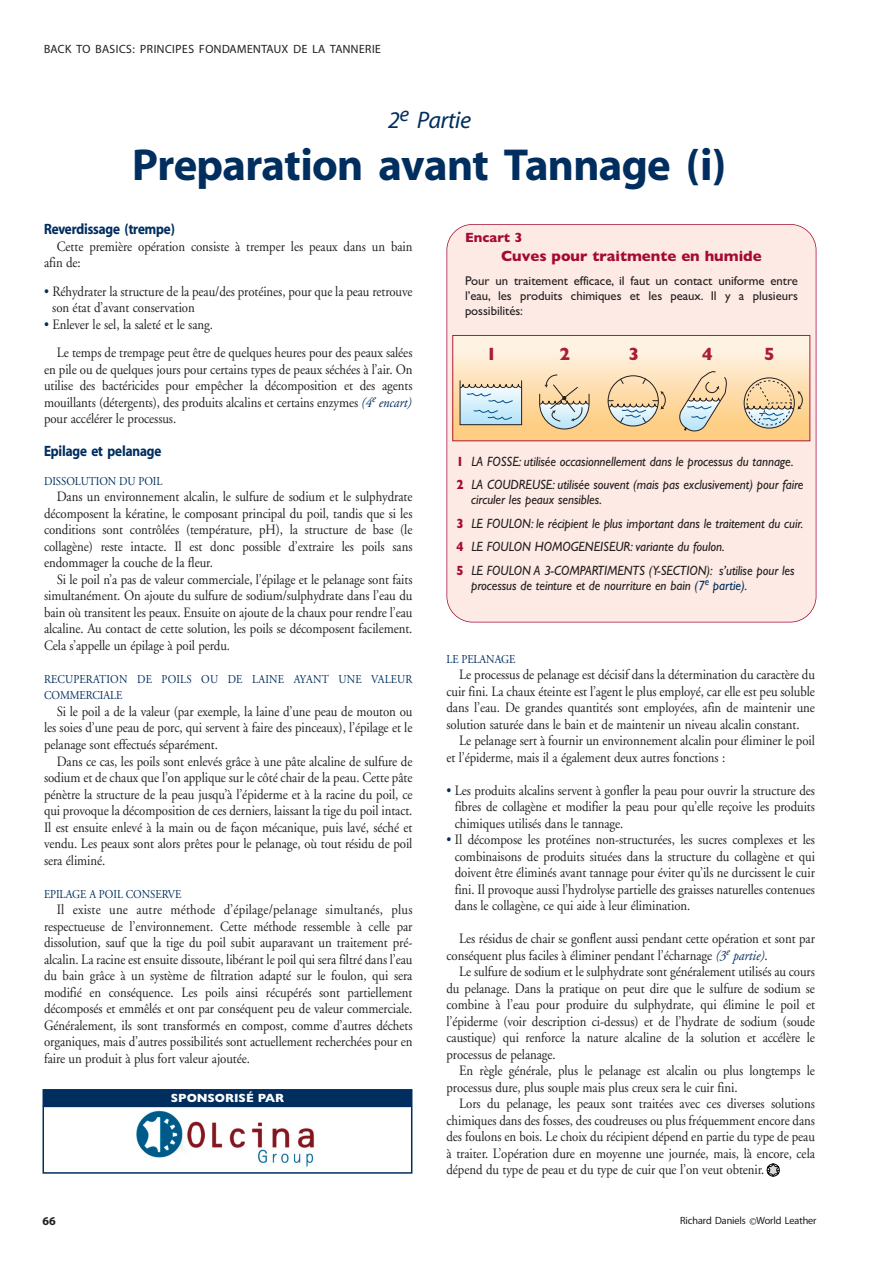
<style>
.page{position:relative;width:893px;height:1263px;background:#fff}
.page>*{position:absolute;margin:0;border:0;box-sizing:border-box;transform-origin:0 0}
.t1{font:700 45px "Redford";color:#002e5e}
.t2{font:italic 24px "Redford";color:#002e5e}
.t3{font:700 18px "Gill Sans";color:#a91e37}
.t4{font:700 15px "Redford";letter-spacing:-.005em;color:#002e5e;scale:.9 1}
.t5{font:700 15px "Gill Sans";color:#a30a34}
.t6{font:14.25px/16.5px "Adobe Garamond";letter-spacing:-.005em;color:#231f20;text-align:justify;scale:.9 1}
.t7{font:italic 13.5px/23.5px "Gill Sans";letter-spacing:-.005em;color:#231f20;scale:.95 1}
.t8{font:700 13.5px "Gill Sans";color:#a30a34}
.t9{font:12.75px/15px "Gill Sans";letter-spacing:-.005em;color:#231f20;text-align:justify}
.t10{font:12px/16.5px "Adobe Garamond";letter-spacing:.015em;color:#002e5e;scale:.9 1}
.t11{font:12px "Adobe Garamond";letter-spacing:-.005em;color:#002e5e;scale:.9 1}
.t12{font:12px "Redford";letter-spacing:.05em;color:#231f20}
.t13{font:700 12px "Gill Sans";color:#fff}
.t14{font:700 12px "Redford";color:#231f20}
.t15{font:10.5px "Redford";color:#231f20}
.s1{color:#002e5e}
.s2{font-style:italic;color:#002e5e}
.s3{font-weight:700;font-style:normal;color:#a30a34}
</style>
<div class="page">
<svg style="left:767px;top:1164px;width:13px;height:12px"></svg>
<div style="left:767px;top:1164px;width:12px;height:12px;border:1px solid #000;border-radius:50%"></div>
<div style="left:447px;top:225px;width:369px;height:397px;background:#fdeae4;border-radius:26px"></div>
<div style="left:446px;top:224px;width:370px;height:398px;border:2px solid #a30a34;border-radius:26px"></div>
<img style="left:136px;top:1110px;width:178px;height:57px">
<div style="left:43px;top:1106px;width:369px;height:68px;border:2px solid #002e5e"></div>
<div style="left:44px;top:1090px;width:367px;height:15px;background:#002e5e"></div>
<div style="left:43px;top:1089px;width:369px;height:17px;border:2px solid #002e5e"></div>
<div style="left:453px;top:335px;width:357px;height:106px;background:linear-gradient(to bottom,#fdf5ee,#fcc775)"></div>
<div style="left:452px;top:335px;width:358px;height:106px;border:1px solid #a91e37"></div>
<svg style="left:539px;top:374px;width:51px;height:56px;background:#dbcdb2"></svg>
<svg style="left:642px;top:378px;width:5px;height:7px"></svg>
<svg style="left:619px;top:378px;width:5px;height:7px"></svg>
<svg style="left:459px;top:384px;width:63px;height:41px;background:#bdd5df"></svg>
<svg style="left:744px;top:382px;width:59px;height:46px;background:#dac6a4"></svg>
<svg style="left:608px;top:391px;width:58px;height:35px;background:#d8c8aa"></svg>
<svg style="left:677px;top:369px;width:52px;height:65px;background:#e3d0af"></svg>
<p class="t12" style="left:44px;top:42px;width:338px">BACK TO BASICS: PRINCIPES FONDAMENTAUX DE LA TANNERIE</p>
<h2 class="t2" style="left:388px;top:106px;width:84px">2<sup>e</sup> Partie</h2>
<h1 class="t1" style="left:133px;top:138px;width:595px">Preparation avant Tannage (i)</h1>
<p class="t4" style="left:44px;top:220px;width:147px">Reverdissage (trempe)</p>
<p class="t6" style="left:44px;top:239px;width:411px;text-indent:13px">Cette première opération consiste à tremper les peaux dans un bain afin de:</p>
<p class="t6" style="left:52px;top:284px;width:402px;text-indent:-8px"><span class="s1">•</span> Réhydrater la structure de la peau/des protéines, pour que la peau retrouve son état d’avant conservation</p>
<p class="t6" style="left:57px;top:311px;width:397px;line-height:28.5px;text-indent:-13px"><span class="s1">•</span> Enlever le sel, la saleté et le sang.<br>Le temps de trempage peut être de quelques heures pour des peaux salées</p>
<p class="t6" style="left:44px;top:362px;width:411px">en pile ou de quelques jours pour certains types de peaux séchées à l’air. On utilise des bactéricides pour empêcher la décomposition et des agents mouillants (détergents), des produits alcalins et certains enzymes <span class="s2">(4</span><sup>e</sup> <span class="s2">encart) </span>pour accélérer le processus.</p>
<p class="t4" style="left:44px;top:442px;width:132px">Epilage et pelanage</p>
<p class="t11" style="left:44px;top:476px;width:133px">DISSOLUTION DU POIL</p>
<p class="t6" style="left:44px;top:490px;width:411px;text-indent:13px">Dans un environnement alcalin, le sulfure de sodium et le sulphydrate décomposent la kératine, le composant principal du poil, tandis que si les conditions sont contrôlées (température, pH), la structure de base (le collagène) reste intacte. Il est donc possible d’extraire les poils sans endommager la couche de la fleur.</p>
<p class="t6" style="left:44px;top:572px;width:411px;text-indent:13px">Si le poil n’a pas de valeur commerciale, l’épilage et le pelanage sont faits simultanément. On ajoute du sulfure de sodium/sulphydrate dans l’eau du bain où transitent les peaux. Ensuite on ajoute de la chaux pour rendre l’eau alcaline. Au contact de cette solution, les poils se décomposent facilement.<br>Cela s’appelle un épilage à poil perdu.</p>
<p class="t10" style="left:44px;top:672px;width:411px">RECUPERATION DE POILS OU DE LAINE AYANT UNE VALEUR<br>COMMERCIALE</p>
<p class="t6" style="left:44px;top:704px;width:411px;text-indent:13px">Si le poil a de la valeur (par exemple, la laine d’une peau de mouton ou les soies d’une peau de porc, qui servent à faire des pinceaux), l’épilage et le pelanage sont effectués séparément.</p>
<p class="t6" style="left:44px;top:754px;width:411px;text-indent:13px">Dans ce cas, les poils sont enlevés grâce à une pâte alcaline de sulfure de sodium et de chaux que l’on applique sur le côté chair de la peau. Cette pâte pénètre la structure de la peau jusqu’à l’épiderme et à la racine du poil, ce qui provoque la décomposition de ces derniers, laissant la tige du poil intact.<br>Il est ensuite enlevé à la main ou de façon mécanique, puis lavé, séché et vendu. Les peaux sont alors prêtes pour le pelanage, où tout résidu de poil sera éliminé.</p>
<p class="t11" style="left:44px;top:889px;width:154px">EPILAGE A POIL CONSERVE</p>
<p class="t6" style="left:44px;top:902px;width:411px;text-indent:13px">Il existe une autre méthode d’épilage/pelanage simultanés, plus respectueuse de l’environnement. Cette méthode ressemble à celle par dissolution, sauf que la tige du poil subit auparavant un traitement pré&shy;alcalin. La racine est ensuite dissoute, libérant le poil qui sera filtré dans l’eau du bain grâce à un système de filtration adapté sur le foulon, qui sera modifié en conséquence. Les poils ainsi récupérés sont partiellement décomposés et emmêlés et ont par conséquent peu de valeur commerciale.<br>Généralement, ils sont transformés en compost, comme d’autres déchets organiques, mais d’autres possibilités sont actuellement recherchées pour en faire un produit à plus fort valeur ajoutée.</p>
<p class="t13" style="left:171px;top:1091px;width:115px">SPONSORISÉ PAR</p>
<p class="t8" style="left:465px;top:229px;width:59px">Encart 3</p>
<p class="t5" style="left:501px;top:247px;width:262px">Cuves pour traitmente en humide</p>
<p class="t9" style="left:465px;top:273px;width:334px">Pour un traitement efficace, il faut un contact uniforme entre l’eau, les produits chimiques et les peaux. Il y a plusieurs possibilités:</p>
<p class="t3" style="left:486px;top:340px;width:12px">1</p>
<p class="t3" style="left:560px;top:340px;width:12px">2</p>
<p class="t3" style="left:628px;top:340px;width:12px">3</p>
<p class="t3" style="left:702px;top:340px;width:12px">4</p>
<p class="t3" style="left:764px;top:340px;width:12px">5</p>
<p class="t7" style="left:456px;top:449px;width:367px"><span class="s3">1</span> LA FOSSE: utilisée occasionnellement dans le processus du tannage.<br><span class="s3">2</span> LA COUDREUSE: utilisée souvent (mais pas exclusivement) pour faire</p>
<p class="t7" style="left:456px;top:488px;width:367px;text-indent:15px">circuler les peaux sensibles.<br><span class="s3">3</span> LE FOULON: le récipient le plus important dans le traitement du cuir.<br><span class="s3">4</span> LE FOULON HOMOGENEISEUR: variante du foulon.<br><span class="s3">5</span> LE FOULON A 3-COMPARTIMENTS (Y-SECTION): s’utilise pour les</p>
<p class="t7" style="left:471px;top:573px;width:292px">processus de teinture et de nourriture en bain <span class="s1">(7</span><sup>e</sup> <span class="s1">partie).</span></p>
<p class="t11" style="left:446px;top:654px;width:78px">LE PELANAGE</p>
<p class="t6" style="left:446px;top:668px;width:411px;text-indent:13px">Le processus de pelanage est décisif dans la détermination du caractère du cuir fini. La chaux éteinte est l’agent le plus employé, car elle est peu soluble dans l’eau. De grandes quantités sont employées, afin de maintenir une solution saturée dans le bain et de maintenir un niveau alcalin constant.</p>
<p class="t6" style="left:446px;top:734px;width:411px;text-indent:13px">Le pelanage sert à fournir un environnement alcalin pour éliminer le poil et l’épiderme, mais il a également deux autres fonctions :</p>
<p class="t6" style="left:455px;top:783px;width:402px;text-indent:-8px"><span class="s1">•</span> Les produits alcalins servent à gonfler la peau pour ouvrir la structure des fibres de collagène et modifier la peau pour qu’elle reçoive les produits chimiques utilisés dans le tannage.</p>
<p class="t6" style="left:455px;top:833px;width:402px;text-indent:-8px"><span class="s1">•</span> Il décompose les protéines non-structurées, les sucres complexes et les combinaisons de produits situées dans la structure du collagène et qui doivent être éliminés avant tannage pour éviter qu’ils ne durcissent le cuir fini. Il provoque aussi l’hydrolyse partielle des graisses naturelles contenues dans le collagène, ce qui aide à leur élimination.</p>
<p class="t6" style="left:446px;top:932px;width:411px;text-indent:13px">Les résidus de chair se gonflent aussi pendant cette opération et sont par conséquent plus faciles à éliminer pendant l’écharnage <span class="s2">(3</span><sup>e</sup> <span class="s2">partie)</span>.</p>
<p class="t6" style="left:446px;top:965px;width:411px;text-indent:13px">Le sulfure de sodium et le sulphydrate sont généralement utilisés au cours du pelanage. Dans la pratique on peut dire que le sulfure de sodium se combine à l’eau pour produire du sulphydrate, qui élimine le poil et l’épiderme (voir description ci-dessus) et de l’hydrate de sodium (soude caustique) qui renforce la nature alcaline de la solution et accélère le processus de pelanage.</p>
<p class="t6" style="left:446px;top:1064px;width:411px;text-indent:13px">En règle générale, plus le pelanage est alcalin ou plus longtemps le processus dure, plus souple mais plus creux sera le cuir fini.</p>
<p class="t6" style="left:446px;top:1097px;width:411px;text-indent:13px">Lors du pelanage, les peaux sont traitées avec ces diverses solutions chimiques dans des fosses, des coudreuses ou plus fréquemment encore dans des foulons en bois. Le choix du récipient dépend en partie du type de peau à traiter. L’opération dure en moyenne une journée, mais, là encore, cela dépend du type de peau et du type de cuir que l’on veut obtenir.</p>
<p class="t14" style="left:43px;top:1213px;width:15px">66</p>
<p class="t15" style="left:680px;top:1214px;width:138px">Richard Daniels ©World Leather</p>
</div>
